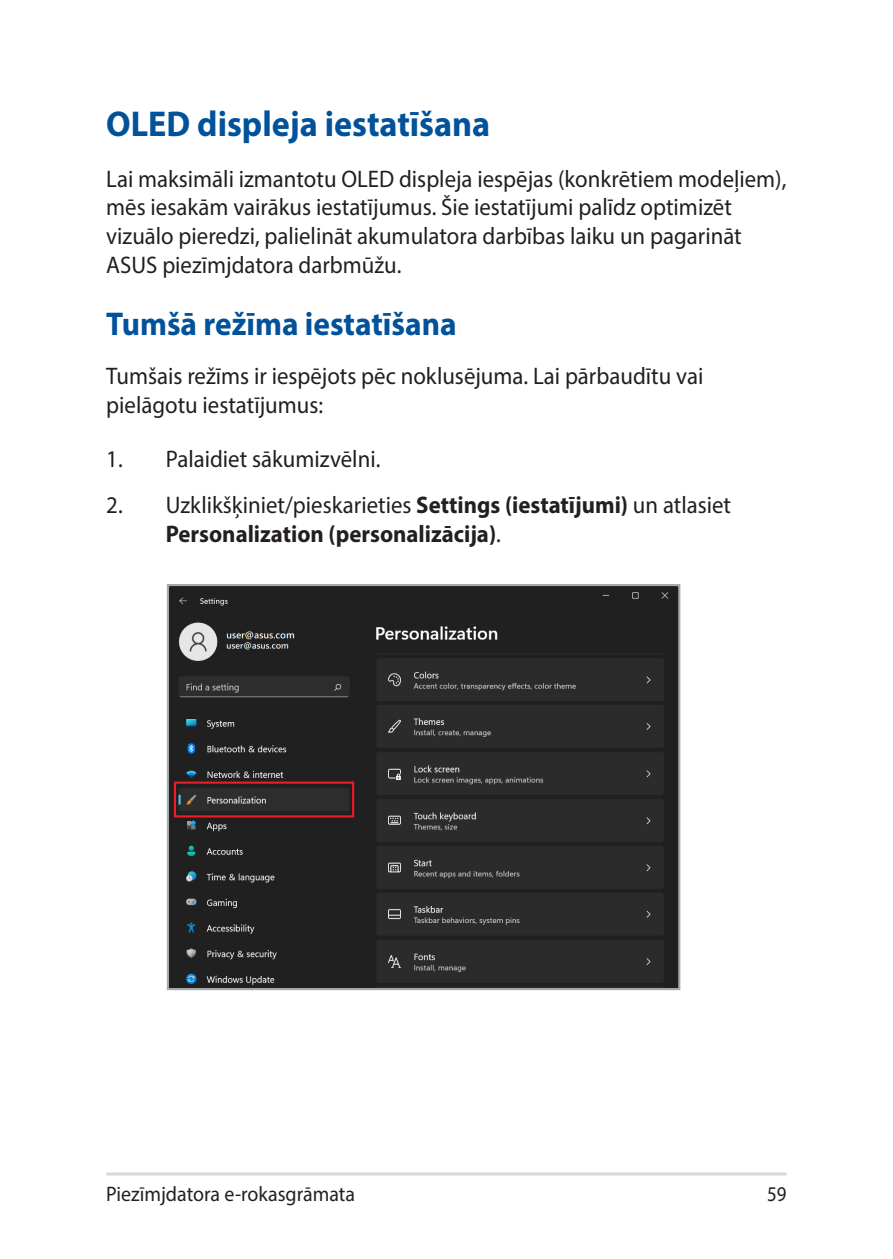
<style>
.page{position:relative;width:893px;height:1259px;background:#fff}
.page>*{position:absolute;margin:0;border:0;box-sizing:border-box;transform-origin:0 0}
.Heading_1{font:700 36px "Myriad Pro";color:#01529a;scale:.95 1}
.Heading_2{font:700 33px "Myriad Pro";color:#01529a;scale:.95 1}
.Body_Text{font:24px/28.8px "Myriad Pro";color:#231f20;scale:.95 1}
.List{font:700 24px/28.8px "Myriad Pro";color:#231f20;scale:.95 1}
.List-2{font:24px "Myriad Pro";color:#231f20;scale:.95 1}
.t1{font:21px "Myriad Pro";color:#231f20;scale:.95 1}
.t2{font:21px "Myriad Pro";color:#231f20;scale:.9 1}
.s1{font-weight:400}
</style>
<div class="page">
<hr style="left:106px;top:1172px;width:681px;height:3px;background:#d8d8d8">
<div style="left:170px;top:587px;width:507px;height:400px;background:#262626"></div>
<div style="left:167px;top:584px;width:513px;height:406px;border:2px solid #a8a9ad"></div>
<div style="left:174px;top:781px;width:180px;height:36px;border:2px solid #ee1d23"></div>
<p class="Heading_1" style="left:106px;top:101px;width:406px">OLED displeja iestatīšana</p>
<p class="Body_Text" style="left:106px;top:164px;width:717px">Lai maksimāli izmantotu OLED displeja iespējas (konkrētiem modeļiem), mēs iesakām vairākus iestatījumus. Šie iestatījumi palīdz optimizēt vizuālo pieredzi, palielināt akumulatora darbības laiku un pagarināt ASUS piezīmjdatora darbmūžu.</p>
<p class="Heading_2" style="left:106px;top:302px;width:370px">Tumšā režīma iestatīšana</p>
<p class="Body_Text" style="left:106px;top:361px;width:630px">Tumšais režīms ir iespējots pēc noklusējuma. Lai pārbaudītu vai pielāgotu iestatījumus:</p>
<p class="List-2" style="left:106px;top:444px;width:290px">1. Palaidiet sākumizvēlni.</p>
<p class="List" style="left:166px;top:490px;width:597px;text-indent:-60px"><span class="s1">2. Uzklikšķiniet/pieskarieties</span> Settings (iestatījumi) <span class="s1">un atlasiet<br></span>Personalization (personalizācija)<span class="s1">.</span></p>
<p class="t1" style="left:106px;top:1180px;width:263px">Piezīmjdatora e-rokasgrāmata</p>
<p class="t2" style="left:767px;top:1180px;width:23px">59</p>
</div>
